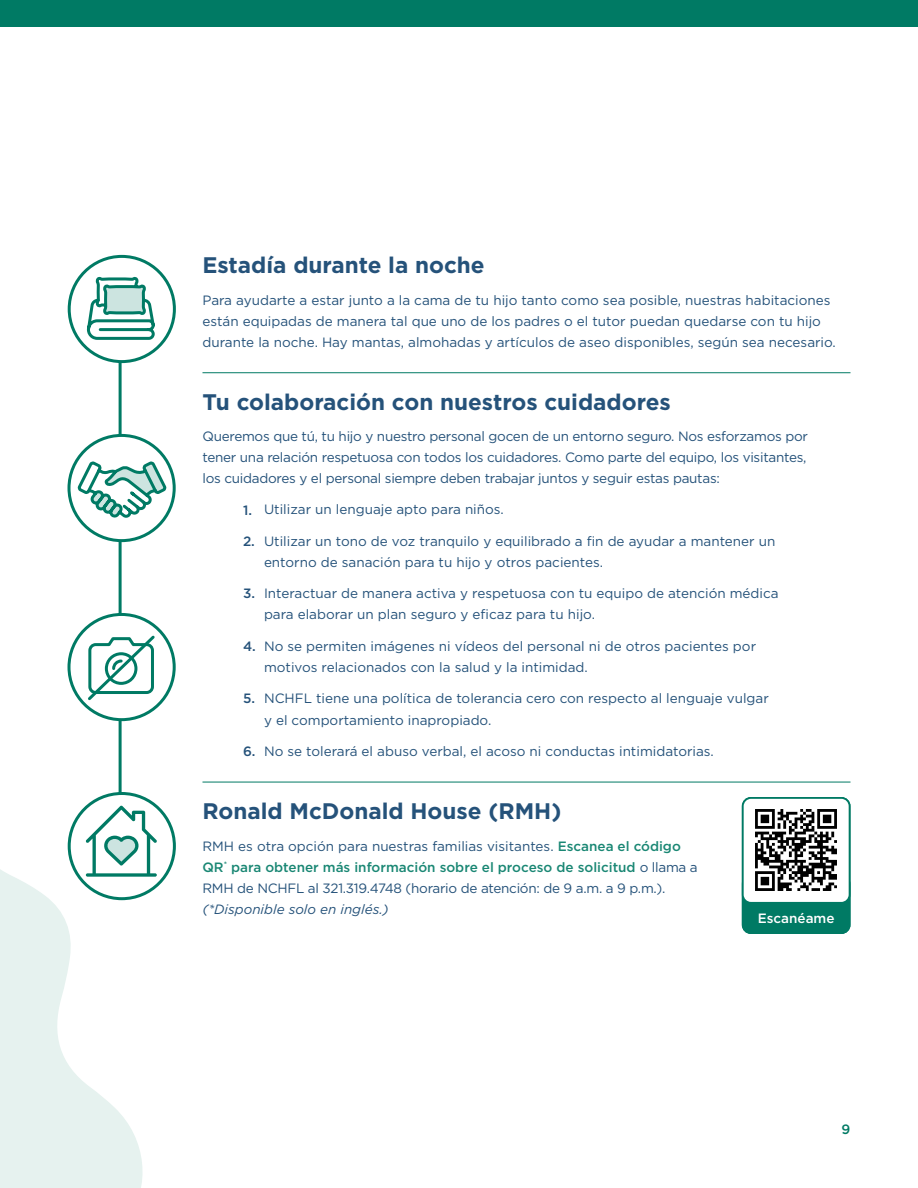
<style>
.page{position:relative;width:918px;height:1188px;background:#fff}
.page>*{position:absolute;margin:0;border:0;box-sizing:border-box;transform-origin:0 0}
.t1{font:700 22.5px "Gotham";color:#25527a}
.t2{font:13.5px/21px "Gotham";color:#25527a}
.Footnote{font:italic 13.5px "Gotham";color:#25527a}
.t3{font:500 13.5px "Gotham";color:#fff}
.t4{font:500 13.5px "Gotham";color:#007a64}
.s1{font-weight:500}
.s2{font-weight:500;color:#1a8774}
</style>
<div class="page">
<div style="left:0;top:0;width:918px;height:27px;background:#007a64"></div>
<svg style="left:0;top:715px;width:152px;height:473px"></svg>
<hr style="left:119px;top:319px;width:3px;height:527px;background:#007a64">
<hr style="left:202px;top:372px;width:648px;height:1px;background:#007a64">
<hr style="left:202px;top:782px;width:648px;height:1px;background:#007a64">
<div style="left:69px;top:793px;width:105px;height:106px;background:#fff;border-radius:50%"></div>
<div style="left:68px;top:792px;width:108px;height:108px;border:3px solid #007a64;border-radius:50%"></div>
<svg style="left:86px;top:806px;width:71px;height:71px"></svg>
<svg style="left:69px;top:256px;width:105px;height:106px"></svg>
<div style="left:69px;top:614px;width:105px;height:106px;background:#fff;border-radius:50%"></div>
<div style="left:68px;top:613px;width:108px;height:108px;border:3px solid #007a64;border-radius:50%"></div>
<svg style="left:85px;top:635px;width:70px;height:68px"></svg>
<svg style="left:69px;top:435px;width:105px;height:106px"></svg>
<div style="left:68px;top:434px;width:108px;height:108px;border:3px solid #007a64;border-radius:50%"></div>
<svg style="left:75px;top:254px;width:94px;height:267px"></svg>
<div style="left:743px;top:876px;width:107px;height:57px;background:#007a64;border-radius:8px"></div>
<div style="left:742px;top:875px;width:109px;height:59px;border:2px solid #007a64;border-radius:8px"></div>
<img style="left:744px;top:800px;width:105px;height:103px">
<div style="left:742px;top:797px;width:109px;height:107px;border:2px solid #007a64;border-radius:8px"></div>
<h2 class="t1" style="left:202px;top:250px;width:284px">Estadía durante la noche</h2>
<p class="t2" style="left:202px;top:289px;width:635px">Para ayudarte a estar junto a la cama de tu hijo tanto como sea posible, nuestras habitaciones están equipadas de manera tal que uno de los padres o el tutor puedan quedarse con tu hijo durante la noche. Hay mantas, almohadas y artículos de aseo disponibles, según sea necesario.</p>
<h2 class="t1" style="left:202px;top:387px;width:470px">Tu colaboración con nuestros cuidadores</h2>
<p class="t2" style="left:202px;top:425px;width:607px;text-align:justify">Queremos que tú, tu hijo y nuestro personal gocen de un entorno seguro. Nos esforzamos por tener una relación respetuosa con todos los cuidadores. Como parte del equipo, los visitantes, los cuidadores y el personal siempre deben trabajar juntos y seguir estas pautas:</p>
<p class="t2" style="left:243px;top:499px;width:262px"><span class="s1">1.</span> Utilizar un lenguaje apto para niños.</p>
<p class="t2" style="left:264px;top:530px;width:513px;text-indent:-21px"><span class="s1">2.</span> Utilizar un tono de voz tranquilo y equilibrado a fin de ayudar a mantener un entorno de sanación para tu hijo y otros pacientes.</p>
<p class="t2" style="left:264px;top:583px;width:516px;text-indent:-21px"><span class="s1">3.</span> Interactuar de manera activa y respetuosa con tu equipo de atención médica para elaborar un plan seguro y eficaz para tu hijo.</p>
<p class="t2" style="left:264px;top:635px;width:494px;text-indent:-21px"><span class="s1">4.</span> No se permiten imágenes ni vídeos del personal ni de otros pacientes por motivos relacionados con la salud y la intimidad.</p>
<p class="t2" style="left:264px;top:688px;width:506px;text-indent:-21px"><span class="s1">5.</span> NCHFL tiene una política de tolerancia cero con respecto al lenguaje vulgar y el comportamiento inapropiado.</p>
<p class="t2" style="left:243px;top:740px;width:472px"><span class="s1">6.</span> No se tolerará el abuso verbal, el acoso ni conductas intimidatorias.</p>
<h2 class="t1" style="left:202px;top:796px;width:360px">Ronald McDonald House (RMH)</h2>
<p class="t2" style="left:202px;top:835px;width:497px">RMH es otra opción para nuestras familias visitantes. <span class="s2">Escanea el código<br>QR</span><sup>*</sup> <span class="s2">para obtener más información sobre el proceso de solicitud</span> o llama a<br>RMH de NCHFL al 321.319.4748 (horario de atención: de 9 a.m. a 9 p.m.).</p>
<p class="Footnote" style="left:203px;top:900px;width:188px">(*Disponible solo en inglés.)</p>
<p class="t3" style="left:758px;top:909px;width:78px">Escanéame</p>
<p class="t4" style="left:842px;top:1120px;width:10px">9</p>
</div>
